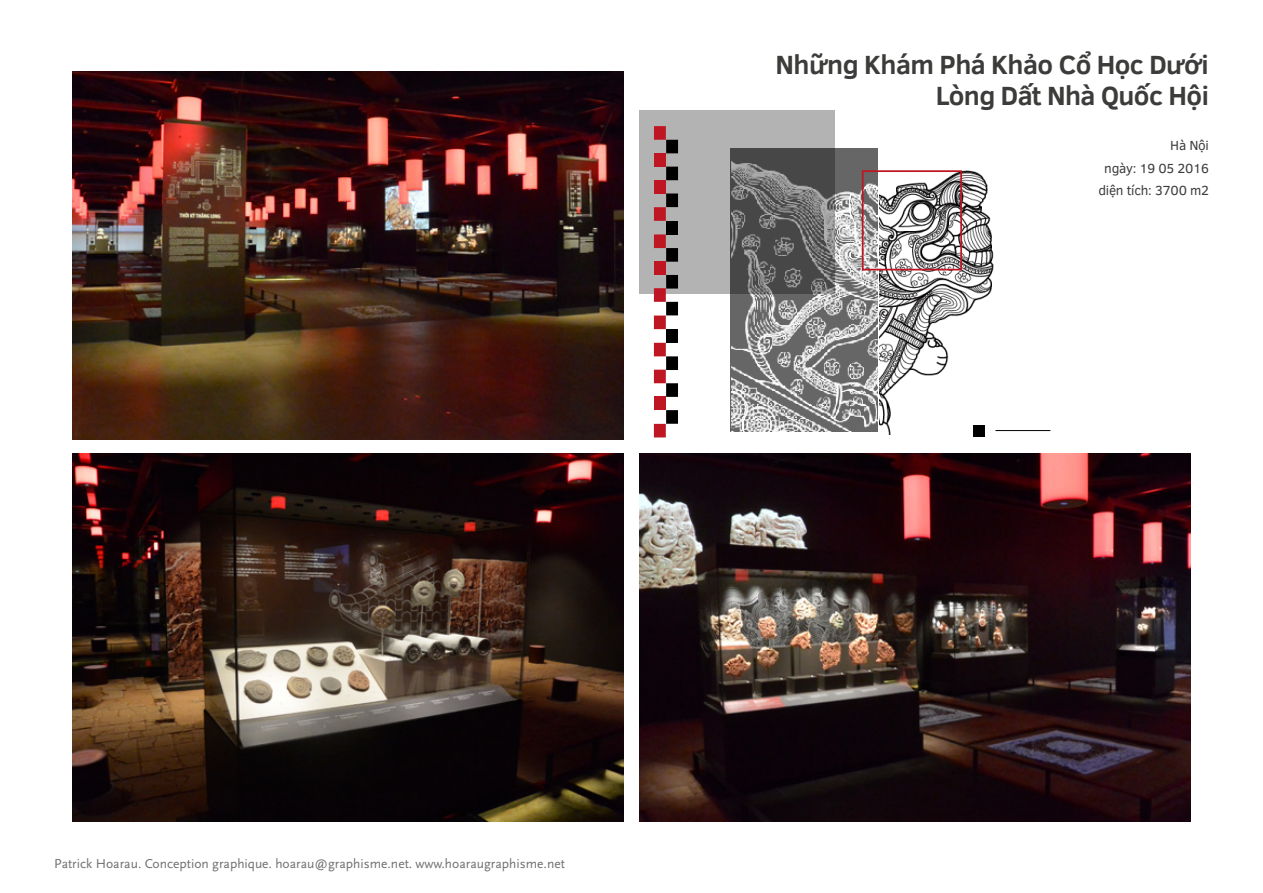
<style>
.page{position:relative;width:1263px;height:893px;background:#fff}
.page>*{position:absolute;margin:0;border:0;box-sizing:border-box;transform-origin:0 0}
.t1{font:700 27px/31.5px "Clear Sans";letter-spacing:-.02em;color:#3c3c3b;text-align:right}
.t2{font:13.5px "Scala Sans Regular LF";color:#706f6f}
.t3{font:13.5px/22.5px "Clear Sans";letter-spacing:-.02em;color:#3c3c3b;text-align:right}
</style>
<div class="page">
<img style="left:730px;top:148px;width:148px;height:284px">
<img style="left:879px;top:170px;width:140px;height:264px">
<svg style="left:639px;top:111px;width:196px;height:183px;background:#8d8d8d"></svg>
<div style="left:654px;top:126px;width:12px;height:14px;background:#be1622"></div>
<div style="left:666px;top:140px;width:12px;height:13px;background:#000"></div>
<div style="left:654px;top:153px;width:12px;height:14px;background:#be1622"></div>
<div style="left:666px;top:167px;width:12px;height:13px;background:#000"></div>
<div style="left:654px;top:180px;width:12px;height:13px;background:#be1622"></div>
<div style="left:666px;top:193px;width:12px;height:14px;background:#000"></div>
<div style="left:654px;top:207px;width:12px;height:14px;background:#be1622"></div>
<div style="left:666px;top:221px;width:12px;height:13px;background:#000"></div>
<div style="left:654px;top:234px;width:12px;height:14px;background:#be1622"></div>
<div style="left:666px;top:248px;width:12px;height:14px;background:#000"></div>
<div style="left:654px;top:261px;width:12px;height:14px;background:#be1622"></div>
<div style="left:666px;top:275px;width:12px;height:14px;background:#000"></div>
<div style="left:654px;top:288px;width:12px;height:14px;background:#be1622"></div>
<div style="left:666px;top:302px;width:12px;height:13px;background:#000"></div>
<div style="left:654px;top:316px;width:12px;height:13px;background:#be1622"></div>
<div style="left:666px;top:329px;width:12px;height:14px;background:#000"></div>
<div style="left:654px;top:343px;width:12px;height:13px;background:#be1622"></div>
<div style="left:666px;top:356px;width:12px;height:14px;background:#000"></div>
<div style="left:654px;top:370px;width:12px;height:13px;background:#be1622"></div>
<div style="left:666px;top:383px;width:12px;height:14px;background:#000"></div>
<div style="left:654px;top:396px;width:12px;height:14px;background:#be1622"></div>
<div style="left:666px;top:410px;width:12px;height:14px;background:#000"></div>
<div style="left:654px;top:424px;width:12px;height:13px;background:#be1622"></div>
<div style="left:862px;top:170px;width:100px;height:100px;border:2px solid #be1622"></div>
<div style="left:973px;top:425px;width:12px;height:11px;background:#000"></div>
<hr style="left:995px;top:430px;width:55px;height:1px;background:#000">
<img style="left:72px;top:72px;width:552px;height:368px">
<img style="left:72px;top:453px;width:552px;height:368px">
<img style="left:639px;top:453px;width:552px;height:368px">
<h1 class="t1" style="left:775px;top:47px;width:435px">Những Khám Phá Khảo Cổ Học Dưới<br>Lòng Dất Nhà Quốc Hội</h1>
<p class="t3" style="left:1098px;top:134px;width:112px">Hà Nội<br>ngày: 19 05 2016 diện tích: 3700 m2</p>
<p class="t2" style="left:54px;top:856px;width:512px">Patrick Hoarau. Conception graphique. hoarau@graphisme.net. www.hoaraugraphisme.net</p>
</div>
